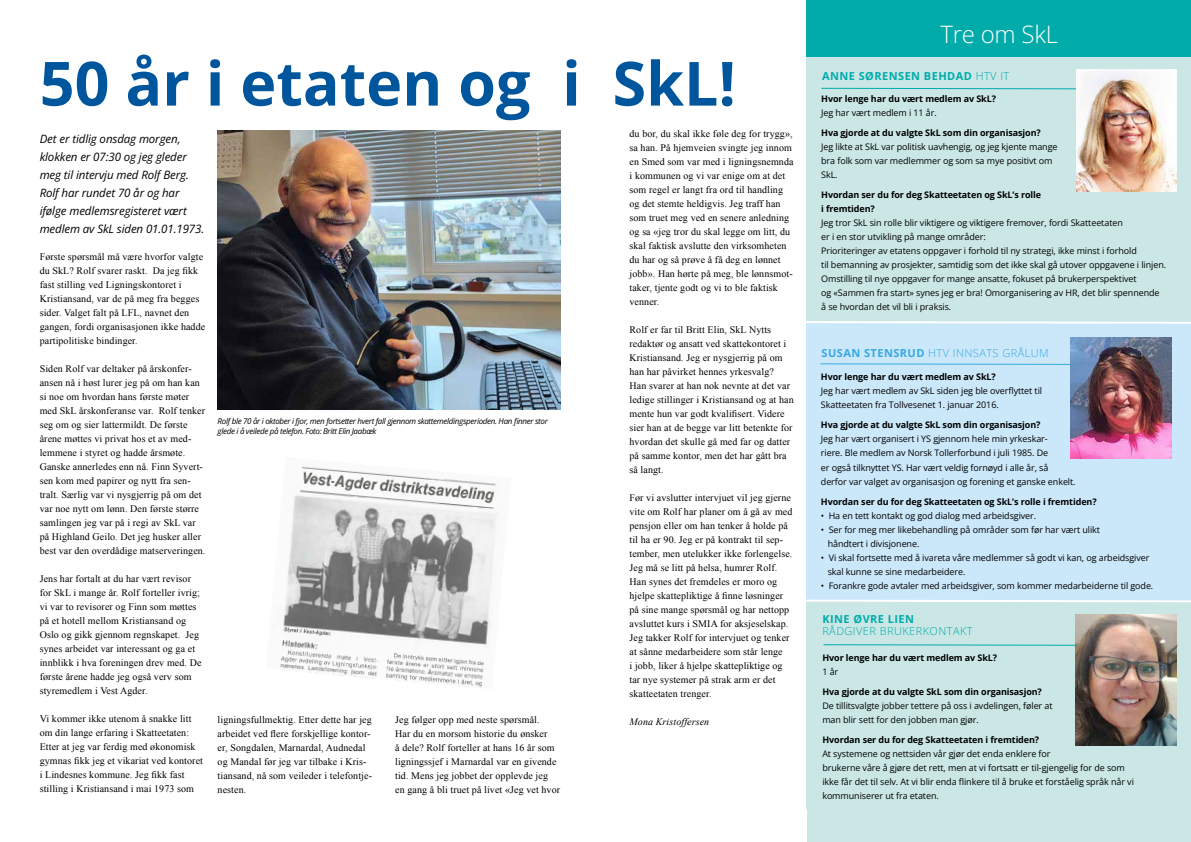
<style>
.page{position:relative;width:1191px;height:842px;background:#fff}
.page>*{position:absolute;margin:0;border:0;box-sizing:border-box;transform-origin:0 0}
.t1{font:700 61px "Open Sans";color:#00569d}
.t2{font:300 24px "Open Sans";letter-spacing:-.01em;color:#fff}
.t3{font:italic 11.5px/18px "Open Sans";letter-spacing:-.01em;color:#000}
.t4{font:700 11px "Open Sans";letter-spacing:.04em;color:#00abaa}
.t5{font:300 11px "Open Sans";letter-spacing:.04em;color:#36a9e1}
.t6{font:300 11px "Open Sans";letter-spacing:.04em;color:#00abaa}
.t7{font:10px/14px "Times New Roman";letter-spacing:.01em;color:#000}
.t8{font:italic 10px "Times New Roman";letter-spacing:.01em;color:#000}
.t9{font:9px/14px "Open Sans";letter-spacing:-.01em;color:#000}
.t10{font:700 9px/14px "Open Sans";letter-spacing:-.01em;color:#000}
.t11{font:italic 8px/10px "Open Sans";letter-spacing:-.04em;color:#000}
.s1{font-weight:300}
.s2{font-weight:700}
</style>
<div class="page">
<div style="left:806px;top:0;width:385px;height:57px;background:#00abaa"></div>
<img style="left:218px;top:131px;width:343px;height:278px">
<div style="left:806px;top:57px;width:385px;height:265px;background:#cae7e6"></div>
<div style="left:806px;top:600px;width:385px;height:242px;background:#cae7e6"></div>
<div style="left:806px;top:322px;width:385px;height:279px;background:#cbe7fa"></div>
<img style="left:280px;top:466px;width:218px;height:222px">
<svg style="left:821px;top:88px;width:255px;height:2px"></svg>
<img style="left:1076px;top:69px;width:100px;height:122px">
<svg style="left:820px;top:363px;width:250px;height:2px"></svg>
<img style="left:1070px;top:337px;width:101px;height:122px">
<svg style="left:823px;top:644px;width:355px;height:2px"></svg>
<img style="left:1075px;top:615px;width:101px;height:130px">
<svg style="left:806px;top:321px;width:385px;height:3px"></svg>
<svg style="left:806px;top:599px;width:385px;height:4px"></svg>
<h1 class="t1" style="left:40px;top:42px;width:697px">50 år i etaten og i SkL!</h1>
<p class="t3" style="left:40px;top:129px;width:166px">Det er tidlig onsdag morgen, klokken er 07:30 og jeg gleder meg til intervju med Rolf Berg.<br>Rolf har rundet 70 år og har ifølge medlemsregisteret vært medlem av SkL siden 01.01.1973.</p>
<p class="t7" style="left:40px;top:249px;width:167px">Første spørsmål må være hvorfor valgte du SkL? Rolf svarer raskt. Da jeg fikk fast stilling ved Ligningskontoret i Kristiansand, var de på meg fra begges sider. Valget falt på LFL, navnet den gangen, fordi organisasjonen ikke hadde partipolitiske bindinger.</p>
<p class="t7" style="left:40px;top:361px;width:167px">Siden Rolf var deltaker på årskonfer&shy;ansen nå i høst lurer jeg på om han kan si noe om hvordan hans første møter med SkL årskonferanse var. Rolf tenker seg om og sier lattermildt. De første årene møttes vi privat hos et av med&shy;lemmene i styret og hadde årsmøte.<br>Ganske annerledes enn nå. Finn Syvert&shy;sen kom med papirer og nytt fra sen&shy;tralt. Særlig var vi nysgjerrig på om det var noe nytt om lønn. Den første større samlingen jeg var på i regi av SkL var på Highland Geilo. Det jeg husker aller best var den overdådige matserveringen.</p>
<p class="t7" style="left:40px;top:571px;width:163px">Jens har fortalt at du har vært revisor for SkL i mange år. Rolf forteller ivrig; vi var to revisorer og Finn som møttes på et hotell mellom Kristiansand og Oslo og gikk gjennom regnskapet. Jeg synes arbeidet var interessant og ga et innblikk i hva foreningen drev med. De første årene hadde jeg også verv som styremedlem i Vest Agder.</p>
<p class="t7" style="left:40px;top:711px;width:165px">Vi kommer ikke utenom å snakke litt om din lange erfaring i Skatteetaten:<br>Etter at jeg var ferdig med økonomisk gymnas fikk jeg et vikariat ved kontoret i Lindesnes kommune. Jeg fikk fast stilling i Kristiansand i mai 1973 som</p>
<p class="t11" style="left:218px;top:416px;width:332px">Rolf ble 70 år i oktober i fjor, men fortsetter hvert fall gjennom skattemeldingsperioden. Han finner stor glede i å veilede på telefon. Foto: Britt Elin Jaabæk</p>
<p class="t7" style="left:218px;top:712px;width:156px">ligningsfullmektig. Etter dette har jeg arbeidet ved flere forskjellige kontor&shy;er, Songdalen, Marnardal, Audnedal og Mandal før jeg var tilbake i Kris&shy;tiansand, nå som veileder i telefontje&shy;nesten.</p>
<p class="t7" style="left:395px;top:712px;width:166px">Jeg følger opp med neste spørsmål.<br>Har du en morsom historie du ønsker<br>å dele? Rolf forteller at hans 16 år som ligningssjef i Marnardal var en givende tid. Mens jeg jobbet der opplevde jeg<br>en gang å bli truet på livet «Jeg vet hvor</p>
<p class="t7" style="left:629px;top:127px;width:166px">du bor, du skal ikke føle deg for trygg», sa han. På hjemveien svingte jeg innom en Smed som var med i ligningsnemnda i kommunen og vi var enige om at det som regel er langt fra ord til handling og det stemte heldigvis. Jeg traff han som truet meg ved en senere anledning og sa «jeg tror du skal legge om litt, du skal faktisk avslutte den virksomheten du har og så prøve å få deg en lønnet jobb». Han hørte på meg, ble lønnsmot&shy;taker, tjente godt og vi to ble faktisk venner.</p>
<p class="t7" style="left:629px;top:323px;width:166px">Rolf er far til Britt Elin, SkL Nytts redaktør og ansatt ved skattekontoret i Kristiansand. Jeg er nysgjerrig på om han har påvirket hennes yrkesvalg?<br>Han svarer at han nok nevnte at det var ledige stillinger i Kristiansand og at han mente hun var godt kvalifisert. Videre sier han at de begge var litt betenkte for hvordan det skulle gå med far og datter på samme kontor, men det har gått bra så langt.</p>
<p class="t7" style="left:629px;top:491px;width:164px">Før vi avslutter intervjuet vil jeg gjerne vite om Rolf har planer om å gå av med pensjon eller om han tenker å holde på til ha er 90. Jeg er på kontrakt til sep&shy;tember, men utelukker ikke forlengelse.<br>Jeg må se litt på helsa, humrer Rolf.<br>Han synes det fremdeles er moro og hjelpe skattepliktige å finne løsninger på sine mange spørsmål og har nettopp avsluttet kurs i SMIA for aksjeselskap.<br>Jeg takker Rolf for intervjuet og tenker at sånne medarbeidere som står lenge<br>i jobb, liker å hjelpe skattepliktige og tar nye systemer på strak arm er det skatteetaten trenger.</p>
<p class="t8" style="left:629px;top:715px;width:81px">Mona Kristoffersen</p>
<h2 class="t2" style="left:940px;top:18px;width:119px">Tre om SkL</h2>
<p class="t4" style="left:822px;top:68px;width:189px">ANNE SØRENSEN BEHDAD <span class="s1">HTV IT</span></p>
<p class="t10" style="left:821px;top:92px;width:176px">Hvor lenge har du vært medlem av SkL?</p>
<p class="t9" style="left:821px;top:106px;width:117px">Jeg har vært medlem i 11 år.</p>
<p class="t10" style="left:821px;top:126px;width:221px">Hva gjorde at du valgte SkL som din organisasjon?</p>
<p class="t9" style="left:821px;top:140px;width:238px">Jeg likte at SkL var politisk uavhengig, og jeg kjente mange bra folk som var medlemmer og som sa mye positivt om<br>SkL.</p>
<p class="t10" style="left:821px;top:188px;width:221px">Hvordan ser du for deg Skatteetaten og SkL’s rolle i fremtiden?</p>
<p class="t9" style="left:821px;top:216px;width:346px">Jeg tror SkL sin rolle blir viktigere og viktigere fremover, fordi Skatteetaten<br>er i en stor utvikling på mange områder:<br>Prioriteringer av etatens oppgaver i forhold til ny strategi, ikke minst i forhold<br>til bemanning av prosjekter, samtidig som det ikke skal gå utover oppgavene i linjen.<br>Omstilling til nye oppgaver for mange ansatte, fokuset på brukerperspektivet<br>og «Sammen fra start» synes jeg er bra! Omorganisering av HR, det blir spennende å se hvordan det vil bli i praksis.</p>
<p class="t5" style="left:821px;top:345px;width:228px"><span class="s2">SUSAN STENSRUD</span> HTV INNSATS GRÅLUM</p>
<p class="t10" style="left:821px;top:370px;width:176px">Hvor lenge har du vært medlem av SkL?</p>
<p class="t9" style="left:821px;top:384px;width:223px">Jeg har vært medlem av SkL siden jeg ble overflyttet til<br>Skatteetaten fra Tollvesenet 1. januar 2016.</p>
<p class="t10" style="left:821px;top:418px;width:221px">Hva gjorde at du valgte SkL som din organisasjon?</p>
<p class="t9" style="left:821px;top:432px;width:256px">Jeg har vært organisert i YS gjennom hele min yrkeskar-<br>riere. Ble medlem av Norsk Tollerforbund i juli 1985. De<br>er også tilknyttet YS. Har vært veldig fornøyd i alle år, så derfor var valget av organisasjon og forening et ganske enkelt.</p>
<p class="t10" style="left:821px;top:494px;width:277px">Hvordan ser du for deg Skatteetaten og SkL’s rolle i fremtiden?</p>
<p class="t9" style="left:821px;top:508px;width:217px">• Ha en tett kontakt og god dialog med arbeidsgiver.</p>
<p class="t9" style="left:827px;top:522px;width:274px;text-indent:-7px">• Ser for meg mer likebehandling på områder som før har vært ulikt håndtert i divisjonene.</p>
<p class="t9" style="left:827px;top:550px;width:323px;text-indent:-7px">• Vi skal fortsette med å ivareta våre medlemmer så godt vi kan, og arbeidsgiver skal kunne se sine medarbeidere.</p>
<p class="t9" style="left:821px;top:578px;width:334px">• Forankre gode avtaler med arbeidsgiver, som kommer medarbeiderne til gode.</p>
<p class="t4" style="left:822px;top:611px;width:93px">KINE ØVRE LIEN</p>
<p class="t6" style="left:822px;top:623px;width:152px">RÅDGIVER BRUKERKONTAKT</p>
<p class="t10" style="left:822px;top:651px;width:176px">Hvor lenge har du vært medlem av SkL?</p>
<p class="t9" style="left:822px;top:665px;width:17px">1 år</p>
<p class="t10" style="left:822px;top:685px;width:221px">Hva gjorde at du valgte SkL som din organisasjon?</p>
<p class="t9" style="left:822px;top:699px;width:232px">De tillitsvalgte jobber tettere på oss i avdelingen, føler at man blir sett for den jobben man gjør.</p>
<p class="t10" style="left:822px;top:733px;width:218px">Hvordan ser du for deg Skatteetaten i fremtiden?</p>
<p class="t9" style="left:822px;top:747px;width:313px">At systemene og nettsiden vår gjør det enda enklere for<br>brukerne våre å gjøre det rett, men at vi fortsatt er til-gjengelig for de som ikke får det til selv. At vi blir enda flinkere til å bruke et forståelig språk når vi kommuniserer ut fra etaten.</p>
</div>
